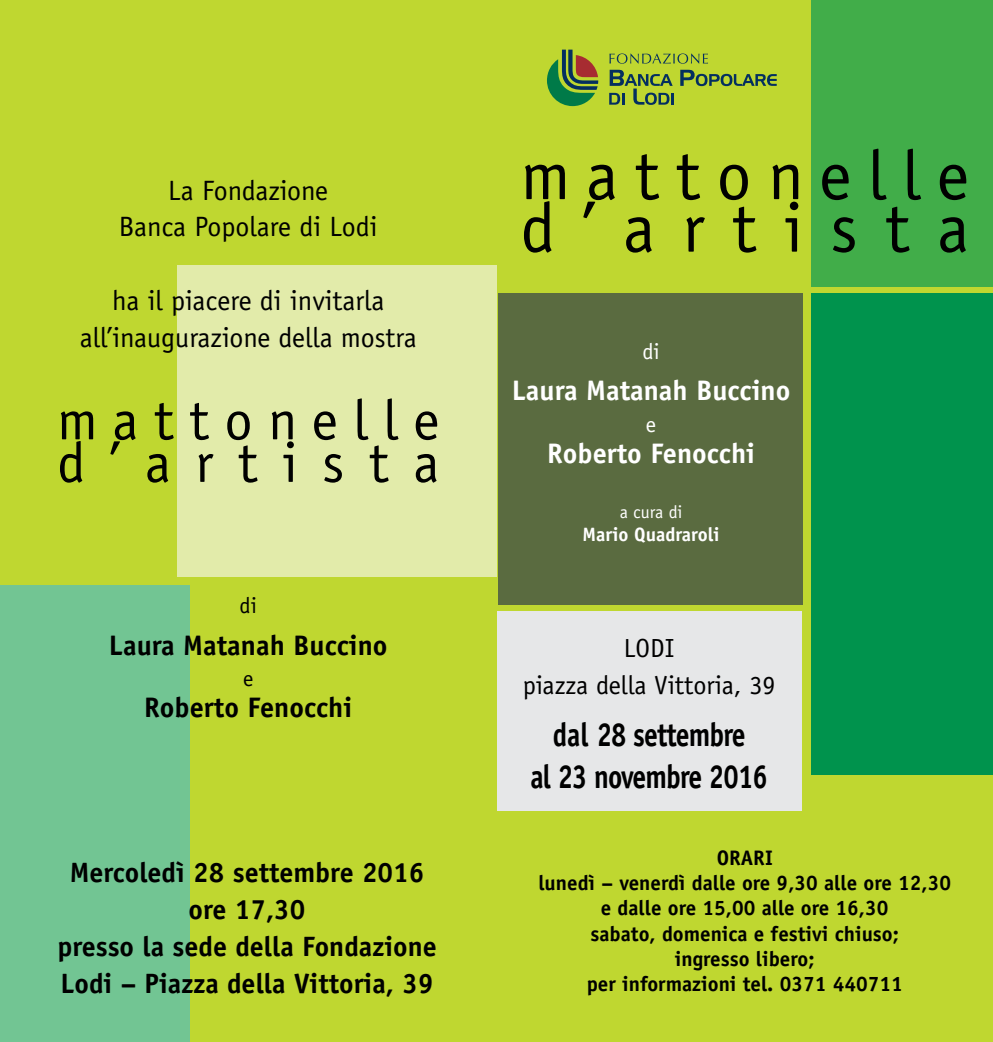
<style>
.page{position:relative;width:993px;height:1042px;background:#fff}
.page>*{position:absolute;margin:0;border:0;box-sizing:border-box;transform-origin:0 0}
.t1{font:69.65px/52.5px "Officina Sans";letter-spacing:.235em;color:#000}
.t2{font:56.52px/42.5px "Officina Sans";letter-spacing:.27em;color:#000}
.t3{font:700 33.25px/42px "Officina Sans";letter-spacing:-.03em;color:#000;text-align:center;scale:.83 1}
.t4{font:700 28.18px "Officina Sans";color:#fff}
.t5{font:700 28.18px "Officina Sans";color:#000}
.t6{font:700 28px/36.8px "Officina Sans";color:#000;text-align:center}
.t7{font:28px/36.8px "Officina Sans";color:#000;text-align:center}
.t8{font:26.25px/36.8px "Officina Sans";color:#000;text-align:center}
.t9{font:22.4px "Officina Sans";color:#fff}
.t10{font:22.4px "Officina Sans";color:#000}
.t11{font:700 21px/25.2px "Officina Sans";color:#000;text-align:center}
.t12{font:700 19.43px "Officina Sans";color:#fff}
.t13{font:17.85px "Officina Sans";color:#fff}
</style>
<div class="page">
<div style="left:0;top:0;width:992px;height:1042px;background:#bfd730"></div>
<div style="left:0;top:585px;width:189px;height:457px;background:#72c593"></div>
<div style="left:176px;top:265px;width:320px;height:312px;background:#e2ebaa"></div>
<div style="left:497px;top:611px;width:304px;height:200px;background:#e6e7e8"></div>
<svg style="left:680px;top:70px;width:96px;height:16px"></svg>
<svg style="left:609px;top:70px;width:64px;height:35px"></svg>
<svg style="left:609px;top:53px;width:98px;height:11px"></svg>
<svg style="left:547px;top:50px;width:51px;height:56px"></svg>
<div style="left:810px;top:294px;width:182px;height:481px;background:#00934d"></div>
<div style="left:497px;top:294px;width:305px;height:311px;background:#5a6b40"></div>
<div style="left:810px;top:0;width:182px;height:286px;background:#41ad49"></div>
<h3 class="t7" style="left:119px;top:172px;width:260px">La Fondazione<br>Banca Popolare di Lodi</h3>
<h3 class="t7" style="left:80px;top:282px;width:338px">ha il piacere di invitarla all’inaugurazione della mostra</h3>
<h2 class="t2" style="left:57px;top:399px;width:384px">mattonelle d’artista</h2>
<p class="t10" style="left:239px;top:592px;width:19px">di</p>
<h3 class="t5" style="left:109px;top:627px;width:280px">Laura Matanah Buccino</h3>
<p class="t10" style="left:243px;top:665px;width:12px">e</p>
<h3 class="t5" style="left:144px;top:690px;width:209px">Roberto Fenocchi</h3>
<h3 class="t6" style="left:57px;top:854px;width:381px">Mercoledì 28 settembre 2016 ore 17,30<br>presso la sede della Fondazione<br>Lodi – Piazza della Vittoria, 39</h3>
<h1 class="t1" style="left:520px;top:149px;width:450px">mattonelle d’artista</h1>
<p class="t9" style="left:642px;top:338px;width:19px">di</p>
<h3 class="t4" style="left:511px;top:373px;width:280px">Laura Matanah Buccino</h3>
<p class="t9" style="left:645px;top:411px;width:12px">e</p>
<h3 class="t4" style="left:547px;top:436px;width:209px">Roberto Fenocchi</h3>
<p class="t13" style="left:619px;top:502px;width:64px">a cura di</p>
<p class="t12" style="left:582px;top:523px;width:138px">Mario Quadraroli</p>
<p class="t8" style="left:522px;top:630px;width:254px">LODI<br>piazza della Vittoria, 39</p>
<h3 class="t3" style="left:530px;top:713px;width:287px">dal 28 settembre<br>al 23 novembre 2016</h3>
<p class="t11" style="left:538px;top:845px;width:414px">ORARI<br>lunedì – venerdì dalle ore 9,30 alle ore 12,30 e dalle ore 15,00 alle ore 16,30<br>sabato, domenica e festivi chiuso;<br>ingresso libero;<br>per informazioni tel. 0371 440711</p>
</div>
